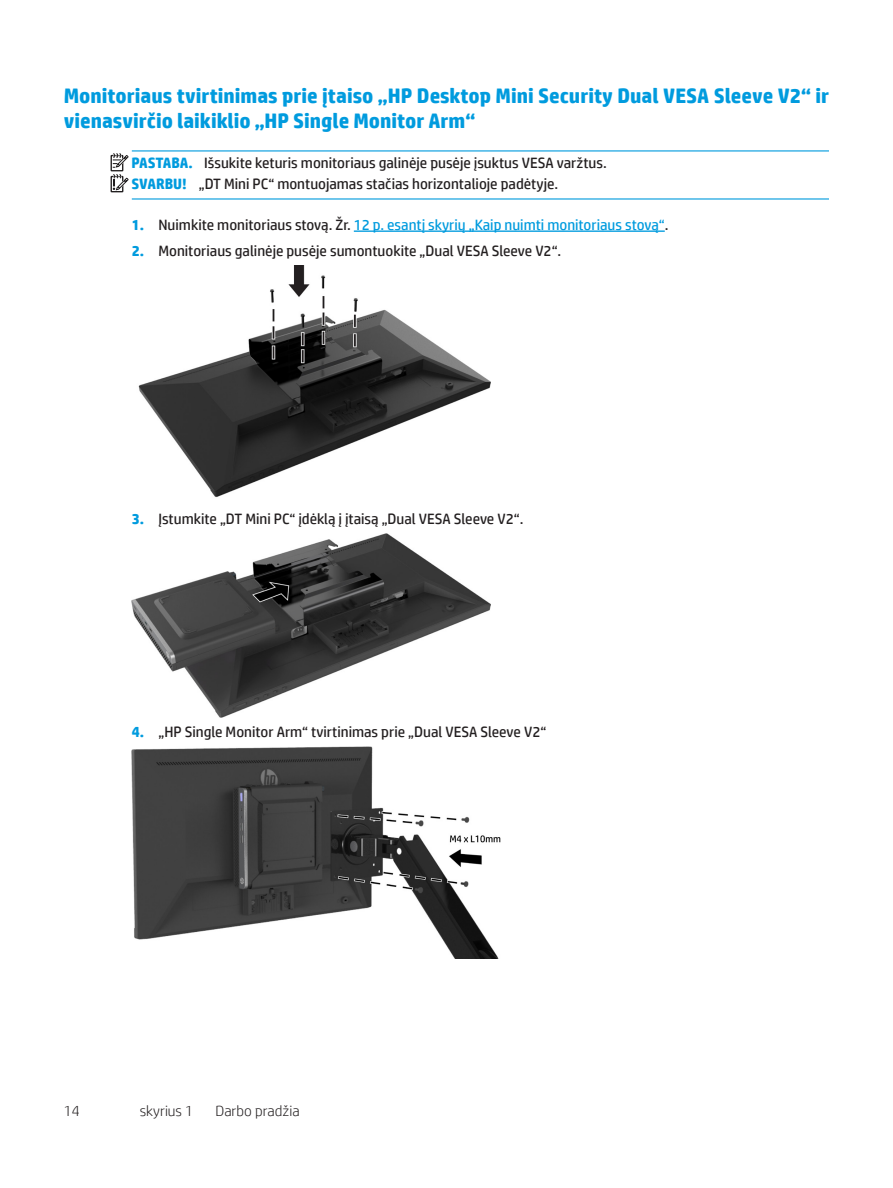
<style>
.page{position:relative;width:893px;height:1188px;background:#fff}
.page>*{position:absolute;margin:0;border:0;box-sizing:border-box;transform-origin:0 0}
.Head_4{font:700 21px/25.2px "HP Simplified";color:#009bde}
.t1{font:15px "HP Simplified";color:#231f20}
.t2{font:15px "HP Simplified";color:#009bde}
.t3{font:300 15px "HP Simplified";color:#231f20}
.s1{font-weight:700;color:#009bde}
.s2{font-weight:700}
.s3{color:#231f20}
</style>
<div class="page">
<hr style="left:354px;top:230px;width:311px;height:2px;background:#009bde">
<hr style="left:132px;top:150px;width:697px;height:2px;background:#009bde">
<div style="left:111px;top:155px;width:12px;height:16px;border:1px solid #211e1e"></div>
<div style="left:111px;top:176px;width:12px;height:16px;border:1px solid #201d1e"></div>
<svg style="left:112px;top:153px;width:17px;height:39px"></svg>
<hr style="left:132px;top:198px;width:697px;height:2px;background:#009bde">
<img style="left:138px;top:266px;width:352px;height:232px">
<img style="left:132px;top:533px;width:358px;height:184px">
<img style="left:132px;top:747px;width:369px;height:212px">
<p class="Head_4" style="left:64px;top:83px;width:767px">Monitoriaus tvirtinimas prie įtaiso „HP Desktop Mini Security Dual VESA Sleeve V2“ ir vienasvirčio laikiklio „HP Single Monitor Arm“</p>
<p class="t1" style="left:132px;top:154px;width:477px"><span class="s1">PASTABA.</span> Išsukite keturis monitoriaus galinėje pusėje įsuktus VESA varžtus.</p>
<p class="t1" style="left:132px;top:175px;width:428px"><span class="s1">SVARBU!</span> „DT Mini PC“ montuojamas stačias horizontalioje padėtyje.</p>
<p class="t2" style="left:132px;top:216px;width:538px"><span class="s2">1.</span> <span class="s3">Nuimkite monitoriaus stovą. Žr.</span> 12 p. esantį skyrių „Kaip nuimti monitoriaus stovą“<span class="s3">.</span></p>
<p class="t1" style="left:132px;top:242px;width:431px"><span class="s1">2.</span> Monitoriaus galinėje pusėje sumontuokite „Dual VESA Sleeve V2“.</p>
<p class="t1" style="left:132px;top:510px;width:393px"><span class="s1">3.</span> Įstumkite „DT Mini PC“ įdėklą į įtaisą „Dual VESA Sleeve V2“.</p>
<p class="t1" style="left:132px;top:723px;width:416px"><span class="s1">4.</span> „HP Single Monitor Arm“ tvirtinimas prie „Dual VESA Sleeve V2“</p>
<p class="t3" style="left:64px;top:1102px;width:18px">14</p>
<p class="t3" style="left:140px;top:1102px;width:55px">skyrius 1</p>
<p class="t3" style="left:215px;top:1102px;width:86px">Darbo pradžia</p>
</div>
